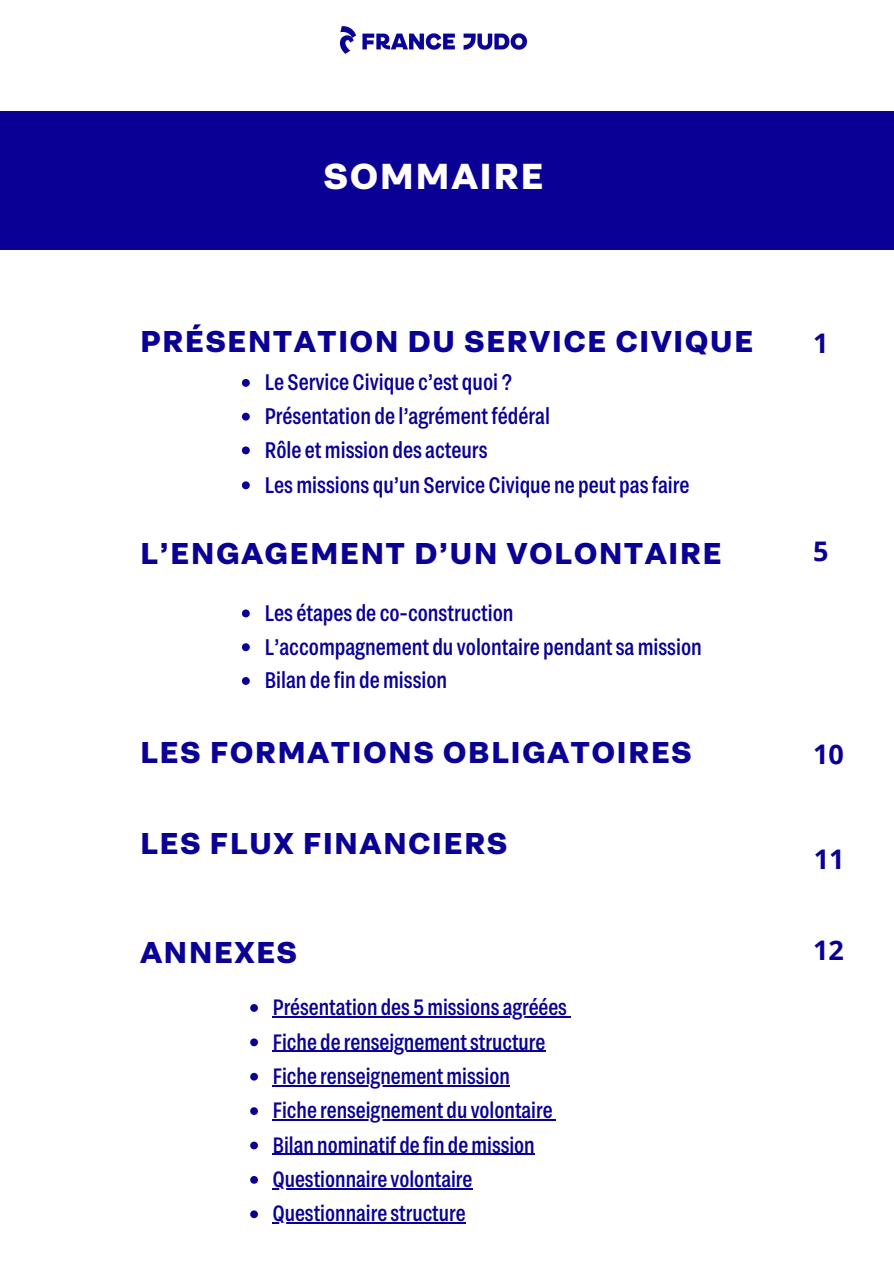
<style>
.page{position:relative;width:894px;height:1264px;background:#fff}
.page>*{position:absolute;margin:0;border:0;box-sizing:border-box;transform-origin:0 0}
.t1{font:700 36px "Grtsk Peta";letter-spacing:.04em;color:#fff}
.t2{font:700 30px "Grtsk Peta";letter-spacing:.04em;color:#0a0096}
.t3{font:700 27px "Open Sans";color:#0a0096}
.t4{font:500 22.5px "Grtsk Zetta";color:#0a0096}
.t5{font:500 22.2px "Grtsk Zetta";color:#0a0096}
</style>
<div class="page">
<div style="left:0;top:112px;width:893px;height:138px;background:#0a0096"></div>
<svg style="left:242px;top:379px;width:8px;height:8px"></svg>
<svg style="left:242px;top:413px;width:8px;height:7px"></svg>
<svg style="left:242px;top:446px;width:8px;height:8px"></svg>
<svg style="left:242px;top:481px;width:8px;height:8px"></svg>
<img style="left:340px;top:26px;width:188px;height:28px">
<svg style="left:242px;top:609px;width:8px;height:8px"></svg>
<svg style="left:242px;top:643px;width:8px;height:8px"></svg>
<svg style="left:242px;top:677px;width:8px;height:8px"></svg>
<svg style="left:250px;top:1004px;width:8px;height:7px"></svg>
<hr style="left:272px;top:1016px;width:294px;height:1px;background:#0a0096">
<svg style="left:250px;top:1038px;width:8px;height:8px"></svg>
<hr style="left:272px;top:1050px;width:273px;height:1px;background:#0a0096">
<svg style="left:250px;top:1072px;width:8px;height:8px"></svg>
<hr style="left:272px;top:1085px;width:237px;height:1px;background:#0a0096">
<svg style="left:250px;top:1107px;width:8px;height:7px"></svg>
<hr style="left:272px;top:1119px;width:280px;height:1px;background:#0a0096">
<svg style="left:250px;top:1141px;width:8px;height:8px"></svg>
<hr style="left:272px;top:1153px;width:262px;height:1px;background:#0a0096">
<svg style="left:250px;top:1176px;width:8px;height:7px"></svg>
<hr style="left:272px;top:1188px;width:200px;height:1px;background:#0a0096">
<svg style="left:250px;top:1210px;width:8px;height:8px"></svg>
<hr style="left:272px;top:1222px;width:193px;height:1px;background:#0a0096">
<p class="t1" style="left:323px;top:153px;width:221px">SOMMAIRE</p>
<h1 class="t2" style="left:140px;top:322px;width:614px">PRÉSENTATION DU SERVICE CIVIQUE</h1>
<h2 class="t4" style="left:264px;top:368px;width:249px">Le Service Civique c’est quoi ?</h2>
<p class="t4" style="left:264px;top:401px;width:287px">Présentation de l’agrémentfédéral</p>
<p class="t4" style="left:264px;top:435px;width:224px">Rôle et mission des acteurs</p>
<p class="t4" style="left:264px;top:470px;width:426px">Les missions qu’un Service Civique ne peut pasfaire</p>
<p class="t2" style="left:140px;top:533px;width:583px">L’ENGAGEMENT D’UN VOLONTAIRE</p>
<h2 class="t4" style="left:264px;top:598px;width:250px">Les étapes de co-construction</h2>
<p class="t4" style="left:264px;top:632px;width:439px">L’accompagnement du volontaire pendantsa mission</p>
<p class="t4" style="left:264px;top:665px;width:184px">Bilan de fin de mission</p>
<p class="t2" style="left:140px;top:733px;width:553px">LES FORMATIONS OBLIGATOIRES</p>
<p class="t2" style="left:140px;top:824px;width:368px">LES FLUX FINANCIERS</p>
<p class="t2" style="left:140px;top:932px;width:158px">ANNEXES</p>
<h2 class="t5" style="left:272px;top:992px;width:296px">Présentation des 5 missions agréées</h2>
<p class="t5" style="left:272px;top:1027px;width:274px">Fiche de renseignementstructure</p>
<h2 class="t5" style="left:272px;top:1061px;width:239px">Fiche renseignement mission</h2>
<p class="t5" style="left:272px;top:1096px;width:282px">Fiche renseignement du volontaire</p>
<h2 class="t5" style="left:272px;top:1130px;width:264px">Bilan nominatif de fin de mission</h2>
<p class="t5" style="left:272px;top:1164px;width:201px">Questionnaire volontaire</p>
<p class="t5" style="left:272px;top:1199px;width:195px">Questionnaire structure</p>
<p class="t3" style="left:812px;top:324px;width:17px">1</p>
<p class="t3" style="left:812px;top:532px;width:17px">5</p>
<p class="t3" style="left:812px;top:735px;width:32px">10</p>
<p class="t3" style="left:813px;top:839px;width:32px">11</p>
<p class="t3" style="left:812px;top:930px;width:32px">12</p>
</div>
